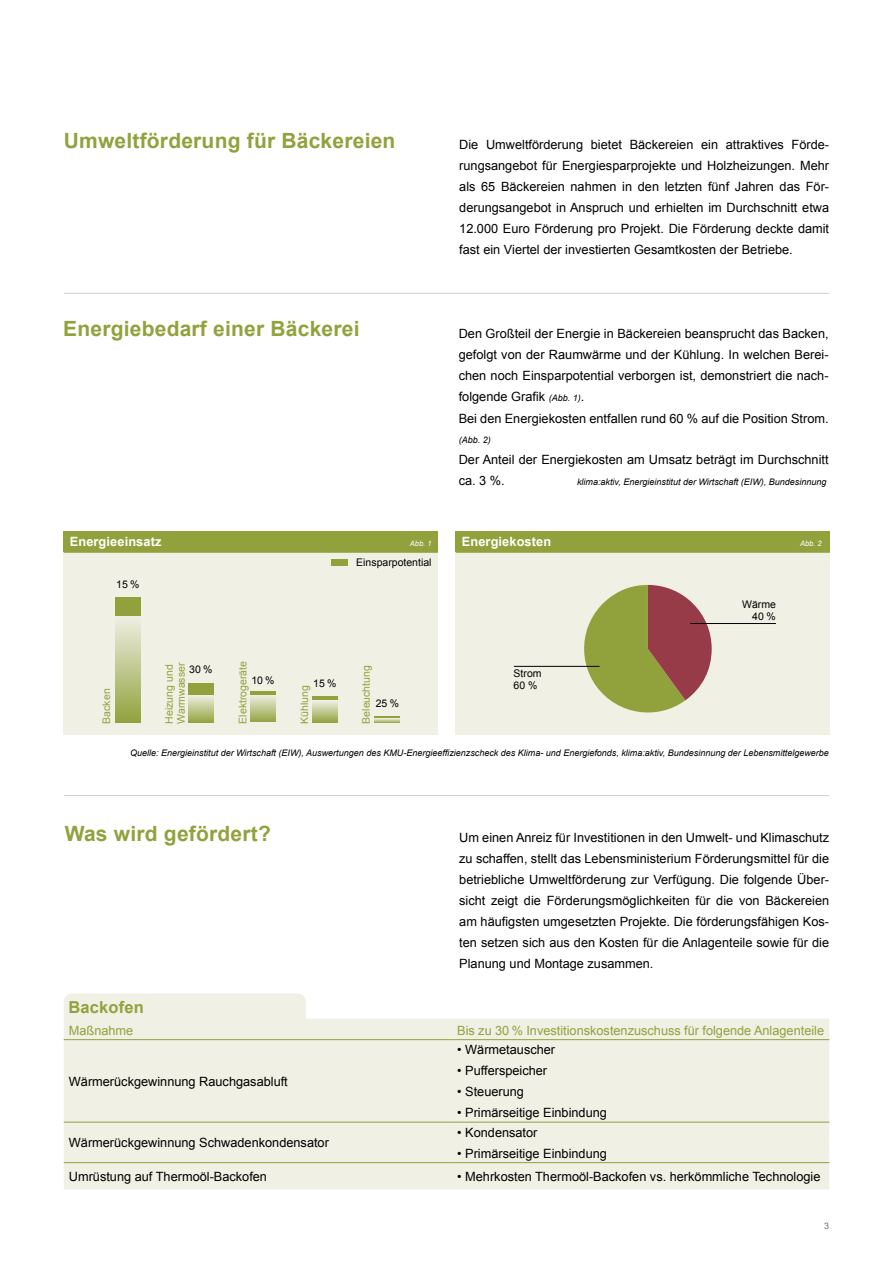
<style>
.page{position:relative;width:893px;height:1263px;background:#fff}
.page>*{position:absolute;margin:0;border:0;box-sizing:border-box;transform-origin:0 0}
.t1{font:700 21px "Arial";letter-spacing:.01em;color:#91a23d}
.t2{font:700 16.5px "Arial";letter-spacing:.01em;color:#91a23d}
.t3{font:12.75px/21px "Arial";color:#000;text-align:justify}
.t4{font:12.75px "Arial";color:#91a23d}
.t5{font:700 12.75px "Arial";letter-spacing:.01em;color:#fff}
.t6{font:10.5px/12px "Arial";color:#91a23d}
.t7{font:10.5px/12px "Arial";color:#000}
.t8{font:italic 9px "Arial";color:#000}
.t9{font:9px "Arial";color:#6d6e71}
.t10{font:italic 7.5px "Arial";color:#fff}
.s1{font-style:italic;font-size:9px}
</style>
<div class="page">
<hr style="left:64px;top:293px;width:765px;height:1px;background:#000">
<hr style="left:64px;top:795px;width:765px;height:1px;background:#000">
<div style="left:456px;top:531px;width:374px;height:21px;background:#91a23d"></div>
<div style="left:456px;top:552px;width:374px;height:183px;background:#f0f0e4"></div>
<hr style="left:456px;top:552px;width:374px;height:1px;background:#91a23d">
<div style="left:64px;top:531px;width:374px;height:21px;background:#91a23d"></div>
<div style="left:64px;top:552px;width:374px;height:183px;background:#f0f0e4"></div>
<hr style="left:64px;top:552px;width:374px;height:1px;background:#91a23d">
<div style="left:331px;top:560px;width:16px;height:6px;background:#91a23d"></div>
<svg style="left:576px;top:585px;width:136px;height:128px"></svg>
<hr style="left:514px;top:666px;width:85px;height:1px;background:#000">
<hr style="left:690px;top:623px;width:86px;height:1px;background:#000">
<hr style="left:374px;top:716px;width:26px;height:2px;background:#91a23d">
<svg style="left:374px;top:719px;width:26px;height:4px"></svg>
<hr style="left:312px;top:696px;width:26px;height:4px;background:#91a23d">
<div style="left:312px;top:700px;width:26px;height:22px;background:linear-gradient(to bottom,#f0f0e5,#9baa4e)"></div>
<hr style="left:251px;top:691px;width:25px;height:3px;background:#91a23d">
<div style="left:251px;top:694px;width:25px;height:28px;background:linear-gradient(to bottom,#f0f0e5,#98a84a)"></div>
<div style="left:189px;top:683px;width:25px;height:12px;background:#91a23d"></div>
<div style="left:189px;top:695px;width:25px;height:28px;background:linear-gradient(to bottom,#eeeee0,#96a647)"></div>
<div style="left:115px;top:597px;width:25px;height:19px;background:#91a23d"></div>
<div style="left:115px;top:616px;width:25px;height:106px;background:linear-gradient(to bottom,#efefe3,#92a340)"></div>
<div style="left:64px;top:993px;width:242px;height:26px;background:#f0f0e4"></div>
<div style="left:64px;top:1019px;width:765px;height:170px;background:#f0f0e4"></div>
<hr style="left:64px;top:1039px;width:388px;height:1px;background:#91a23d">
<hr style="left:452px;top:1039px;width:377px;height:1px;background:#91a23d">
<hr style="left:64px;top:1122px;width:388px;height:1px;background:#91a23d">
<hr style="left:452px;top:1122px;width:377px;height:1px;background:#91a23d">
<hr style="left:64px;top:1162px;width:388px;height:1px;background:#91a23d">
<hr style="left:452px;top:1162px;width:377px;height:1px;background:#91a23d">
<h1 class="t1" style="left:64px;top:127px;width:333px">Umweltförderung für Bäckereien</h1>
<p class="t3" style="left:459px;top:134px;width:371px">Die Umweltförderung bietet Bäckereien ein attraktives Förde&shy;rungsangebot für Energiesparprojekte und Holzheizungen. Mehr als 65 Bäckereien nahmen in den letzten fünf Jahren das För&shy;derungsangebot in Anspruch und erhielten im Durchschnitt etwa 12.000 Euro Förderung pro Projekt. Die Förderung deckte damit fast ein Viertel der investierten Gesamtkosten der Betriebe.</p>
<h1 class="t1" style="left:63px;top:315px;width:298px">Energiebedarf einer Bäckerei</h1>
<p class="t3" style="left:459px;top:323px;width:371px">Den Großteil der Energie in Bäckereien beansprucht das Backen, gefolgt von der Raumwärme und der Kühlung. In welchen Berei&shy;chen noch Einsparpotential verborgen ist, demonstriert die nach&shy;folgende Grafik <span class="s1">(Abb. 1)</span>.</p>
<p class="t3" style="left:459px;top:408px;width:371px">Bei den Energiekosten entfallen rund 60 % auf die Position Strom.</p>
<p class="t8" style="left:459px;top:434px;width:34px">(Abb. 2)</p>
<p class="t3" style="left:459px;top:449px;width:371px">Der Anteil der Energiekosten am Umsatz beträgt im Durchschnitt ca. 3 %.</p>
<p class="t8" style="left:577px;top:476px;width:251px">klima:aktiv, Energieinstitut der Wirtschaft (EIW), Bundesinnung</p>
<p class="t5" style="left:70px;top:533px;width:93px">Energieeinsatz</p>
<p class="t5" style="left:462px;top:533px;width:91px">Energiekosten</p>
<p class="t7" style="left:356px;top:556px;width:77px">Einsparpotential</p>
<p class="t10" style="left:410px;top:539px;width:23px">Abb. 1</p>
<p class="t10" style="left:800px;top:539px;width:23px">Abb. 2</p>
<p class="t7" style="left:116px;top:578px;width:25px">15 %</p>
<p class="t6" style="left:101px;top:724px;width:37px;rotate:-90deg">Backen</p>
<p class="t6" style="left:163px;top:724px;width:63px;rotate:-90deg">Heizung und<br>Warmwasser</p>
<p class="t7" style="left:189px;top:663px;width:25px">30 %</p>
<p class="t6" style="left:237px;top:724px;width:64px;rotate:-90deg">Elektrogeräte</p>
<p class="t7" style="left:251px;top:674px;width:25px">10 %</p>
<p class="t7" style="left:313px;top:677px;width:25px">15 %</p>
<p class="t6" style="left:299px;top:724px;width:40px;rotate:-90deg">Kühlung</p>
<p class="t6" style="left:360px;top:724px;width:60px;rotate:-90deg">Beleuchtung</p>
<p class="t7" style="left:376px;top:697px;width:25px">25 %</p>
<p class="t7" style="left:514px;top:667px;width:30px">Strom<br>60 %</p>
<p class="t7" style="left:742px;top:598px;width:35px;text-align:right">Wärme<br>40 %</p>
<p class="t8" style="left:130px;top:747px;width:700px">Quelle: Energieinstitut der Wirtschaft (EIW), Auswertungen des KMU-Energieeffizienzscheck des Klima- und Energiefonds, klima:aktiv, Bundesinnung der Lebensmittelgewerbe</p>
<h1 class="t1" style="left:65px;top:820px;width:208px">Was wird gefördert?</h1>
<p class="t3" style="left:459px;top:827px;width:371px">Um einen Anreiz für Investitionen in den Umwelt- und Klimaschutz zu schaffen, stellt das Lebensministerium Förderungsmittel für die betriebliche Umweltförderung zur Verfügung. Die folgende Über&shy;sicht zeigt die Förderungsmöglichkeiten für die von Bäckereien am häufigsten umgesetzten Projekte. Die förderungsfähigen Kos&shy;ten setzen sich aus den Kosten für die Anlagenteile sowie für die Planung und Montage zusammen.</p>
<p class="t2" style="left:69px;top:996px;width:77px">Backofen</p>
<p class="t4" style="left:69px;top:1022px;width:66px">Maßnahme</p>
<p class="t4" style="left:457px;top:1022px;width:368px">Bis zu 30 % Investitionskostenzuschuss für folgende Anlagenteile</p>
<p class="t3" style="left:69px;top:1071px;width:220px">Wärmerückgewinnung Rauchgasabluft</p>
<p class="t3" style="left:457px;top:1039px;width:99px">• Wärmetauscher</p>
<p class="t3" style="left:457px;top:1060px;width:91px">• Pufferspeicher</p>
<p class="t3" style="left:457px;top:1081px;width:68px">• Steuerung</p>
<p class="t3" style="left:457px;top:1102px;width:151px">• Primärseitige Einbindung</p>
<p class="t3" style="left:69px;top:1132px;width:262px">Wärmerückgewinnung Schwadenkondensator</p>
<p class="t3" style="left:457px;top:1122px;width:82px">• Kondensator</p>
<p class="t3" style="left:457px;top:1143px;width:151px">• Primärseitige Einbindung</p>
<p class="t3" style="left:69px;top:1166px;width:200px">Umrüstung auf Thermoöl-Backofen</p>
<p class="t3" style="left:457px;top:1166px;width:365px">• Mehrkosten Thermoöl-Backofen vs. herkömmliche Technologie</p>
<p class="t9" style="left:824px;top:1220px;width:7px">3</p>
</div>
